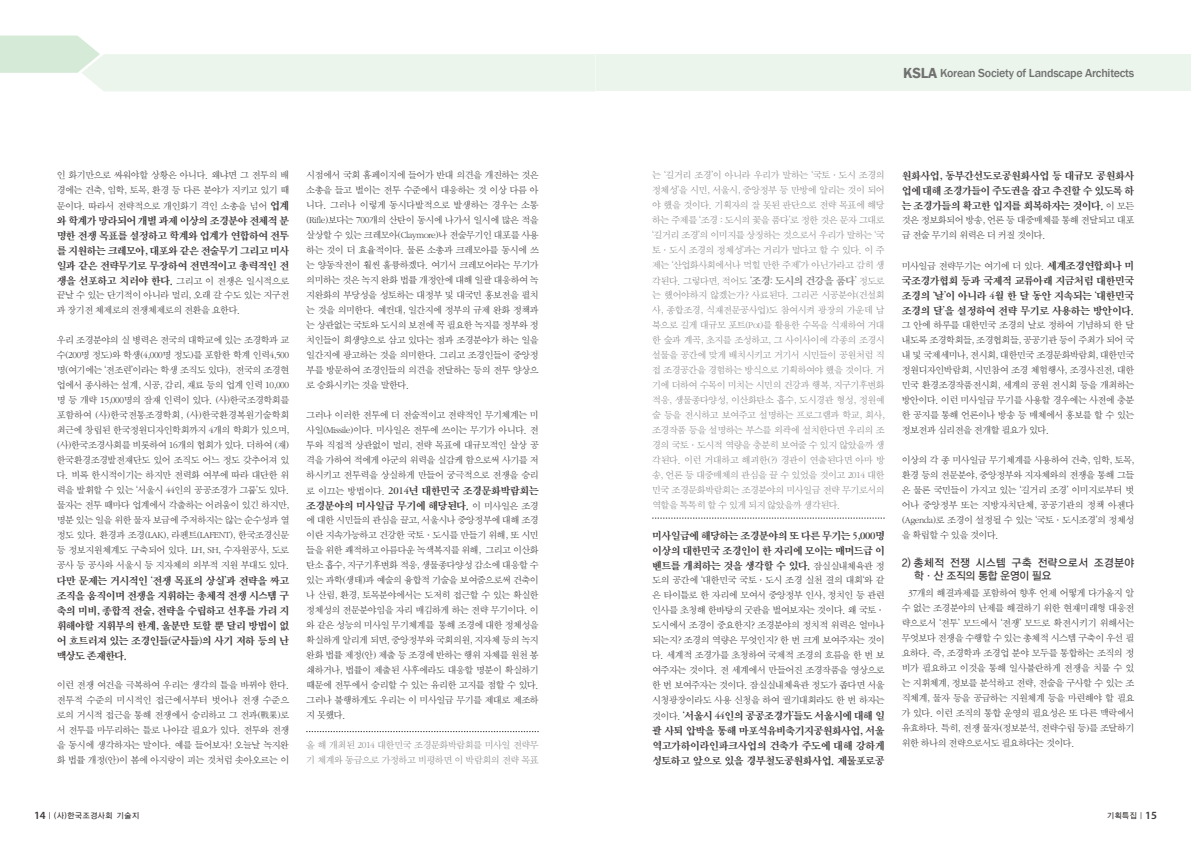
<style>
.page{position:relative;width:1191px;height:842px;background:#fff}
.page>*{position:absolute;margin:0;border:0;box-sizing:border-box;transform-origin:0 0}
.t1{font:500 12px "Franklin Gothic";letter-spacing:-.02em;color:#727171}
.t2{font:11px/15px "Sand Km";letter-spacing:-.04em;color:#3e3a39;text-align:justify}
.t3{font:11px/13px "YDIYGO330";letter-spacing:.055em;color:#3e3a39;scale:.95 1}
.t4{font:10px/15px "Sand Sm";letter-spacing:-.04em;color:#3e3a39;text-align:justify}
.t5{font:10px/15px "Sand Sm";letter-spacing:-.04em;color:#898989;text-align:justify}
.t6{font:8px "YDIYGO130 KS Cpc EUC H";color:#3e3a39;scale:.95 1}
.s1{font-family:"Sand Km";font-size:11px}
.s2{font-family:"Sand Sm";font-size:10px}
.s3{font-weight:600;font-size:15px}
.s4{font-family:"Myriad Pro";font-weight:600;font-size:11px}
.s5{font-family:"YDIYGO110 KS Cpc EUC H"}
</style>
<div class="page">
<div style="left:595px;top:54px;width:596px;height:37px;background:#ebf5ec"></div>
<svg style="left:0;top:36px;width:595px;height:55px"></svg>
<svg style="left:306px;top:731px;width:233px;height:1px"></svg>
<svg style="left:652px;top:518px;width:232px;height:1px"></svg>
<p class="t4" style="left:57px;top:168px;width:234px">인 화기만으로 싸워야할 상황은 아니다. 왜냐면 그 전투의 배 경에는 건축, 임학, 토목, 환경 등 다른 분야가 지키고 있기 때 문이다. 따라서 전략적으로 개인화기 격인 소총을 넘어 <span class="s1">업계</span></p>
<p class="t2" style="left:57px;top:213px;width:234px">와 학계가 망라되어 개별 과제 이상의 조경분야 전체적 분 명한 전쟁 목표를 설정하고 학계와 업계가 연합하여 전투 를 지원하는 크레모아, 대포와 같은 전술무기 그리고 미사 일과 같은 전략무기로 무장하여 전면적이고 총력적인 전 쟁을 선포하고 치러야 한다. <span class="s2">그리고 이 전쟁은 일시적으로</span></p>
<p class="t4" style="left:57px;top:288px;width:234px">끝날 수 있는 단기적이 아니라 멀리, 오래 갈 수도 있는 지구전 과 장기전 체제로의 전쟁체제로의 전환을 요한다.</p>
<p class="t4" style="left:57px;top:333px;width:234px">우리 조경분야의 실 병력은 전국의 대학교에 있는 조경학과 교 수(200명 정도)와 학생(4,000명 정도)를 포함한 학계 인력4,500 명(여기에는 ‘전조련’이라는 학생 조직도 있다), 전국의 조경현 업에서 종사하는 설계, 시공, 감리, 재료 등의 업계 인력 10,000 명 등 개략 15,000명의 잠재 인력이 있다. (사)한국조경학회를 포함하여 (사)한국전통조경학회, (사)한국환경복원기술학회 최근에 창립된 한국정원디자인학회까지 4개의 학회가 있으며, (사)한국조경사회를 비롯하여 16개의 협회가 있다. 더하여 (재) 한국환경조경발전재단도 있어 조직도 어느 정도 갖추어져 있 다. 비록 한시적이기는 하지만 전력화 여부에 따라 대단한 위 력을 발휘할 수 있는 ‘서울시 44인의 공공조경가 그룹’도 있다. 물자는 전투 때마다 업계에서 각출하는 어려움이 있긴 하지만, 명분 있는 일을 위한 물자 보급에 주저하지는 않는 순수성과 열 정도 있다. 환경과 조경(LAK), 라펜트(LAFENT), 한국조경신문 등 정보지원체계도 구축되어 있다. LH, SH, 수자원공사, 도로 공사 등 공사와 서울시 등 지자체의 외부적 지원 부대도 있다.</p>
<p class="t2" style="left:57px;top:573px;width:234px">다만 문제는 거시적인 ‘전쟁 목표의 상실’과 전략을 짜고 조직을 움직이며 전쟁을 지휘하는 총체적 전쟁 시스템 구 축의 미비, 종합적 전술, 전략을 수립하고 선후를 가려 지 휘해야할 지휘부의 한계, 울분만 토할 뿐 달리 방법이 없 어 흐트러져 있는 조경인들(군사들)의 사기 저하 등의 난 맥상도 존재한다.</p>
<p class="t4" style="left:57px;top:678px;width:234px">이런 전쟁 여건을 극복하여 우리는 생각의 틀을 바꿔야 한다. 전투적 수준의 미시적인 접근에서부터 벗어나 전쟁 수준으 로의 거시적 접근을 통해 전쟁에서 승리하고 그 전과(戰果)로 서 전투를 마무리하는 틀로 나아갈 필요가 있다. 전투와 전쟁 을 동시에 생각하자는 말이다. 예를 들어보자! 오늘날 녹지완 화 법률 개정(안)이 봄에 아지랑이 피는 것처럼 솟아오르는 이</p>
<p class="t4" style="left:306px;top:168px;width:234px">시점에서 국회 홈페이지에 들어가 반대 의견을 개진하는 것은 소총을 들고 벌이는 전투 수준에서 대응하는 것 이상 다름 아 니다. 그러나 이렇게 동시다발적으로 발생하는 경우는 소통 (Rifle)보다는 700개의 산탄이 동시에 나가서 일시에 많은 적을 살상할 수 있는 크레모아(Claymore)나 전술무기인 대포를 사용 하는 것이 더 효율적이다. 물론 소총과 크레모아를 동시에 쓰 는 양동작전이 훨씬 훌륭하겠다. 여기서 크레모어라는 무기가 의미하는 것은 녹지 완화 법률 개정안에 대해 일괄 대응하여 녹 지완화의 부당성을 성토하는 대정부 및 대국민 홍보전을 펼치 는 것을 의미한다. 예컨대, 일간지에 정부의 규제 완화 정책과 는 상관없는 국토와 도시의 보전에 꼭 필요한 녹지를 정부와 정 치인들이 희생양으로 삼고 있다는 점과 조경분야가 하는 일을 일간지에 광고하는 것을 의미한다. 그리고 조경인들이 중앙정 부를 방문하여 조경인들의 의견을 전달하는 등의 전투 양상으 로 승화시키는 것을 말한다.</p>
<p class="t4" style="left:306px;top:408px;width:234px">그러나 이러한 전투에 더 전술적이고 전략적인 무기체계는 미 사일(Missile)이다. 미사일은 전투에 쓰이는 무기가 아니다. 전 투와 직접적 상관없이 멀리, 전략 목표에 대규모적인 살상 공 격을 가하여 적에게 아군의 위력을 실감케 함으로써 사기를 저 하시키고 전투력을 상실하게 만들어 궁극적으로 전쟁을 승리</p>
<p class="t2" style="left:306px;top:483px;width:234px"><span class="s2">로 이끄는 방법이다.</span> 2014년 대한민국 조경문화박람회는 조경분야의 미사일급 무기에 해당된다. <span class="s2">이 미사일은 조경</span></p>
<p class="t4" style="left:306px;top:513px;width:234px">에 대한 시민들의 관심을 끌고, 서울시나 중앙정부에 대해 조경 이란 지속가능하고 건강한 국토·도시를 만들기 위해, 또 시민 들을 위한 쾌적하고 아름다운 녹색복지를 위해, 그리고 이산화 탄소 흡수, 지구기후변화 적응, 생물종다양성 감소에 대응할 수 있는 과학(생태)과 예술의 융합적 기술을 보여줌으로써 건축이 나 산림, 환경, 토목분야에서는 도저히 접근할 수 있는 확실한 정체성의 전문분야임을 자리 매김하게 하는 전략 무기이다. 이 와 같은 성능의 미사일 무기체계를 통해 조경에 대한 정체성을 확실하게 알리게 되면, 중앙정부와 국회의원, 지자체 등의 녹지 완화 법률 제정(안) 제출 등 조경에 반하는 행위 자체를 원천 봉 쇄하거나, 법률이 제출된 사후에라도 대응할 명분이 확실하기 때문에 전투에서 승리할 수 있는 유리한 고지를 점할 수 있다. 그러나 불행하게도 우리는 이 미사일급 무기를 제대로 제조하 지 못했다.</p>
<p class="t5" style="left:306px;top:738px;width:234px">올 해 개최된 2014 대한민국 조경문화박람회를 미사일 전략무 기 체계와 동급으로 가정하고 비평하면 이 박람회의 전략 목표</p>
<p class="t1" style="left:903px;top:65px;width:233px"><span class="s3">KSLA</span> Korean Society of Landscape Architects</p>
<p class="t5" style="left:652px;top:168px;width:234px">는 ‘길거리 조경’이 아니라 우리가 말하는 ‘국토·도시 조경의 정체성’을 시민, 서울시, 중앙정부 등 만방에 알리는 것이 되어 야 했을 것이다. 기획자의 잘 못된 판단으로 전략 목표에 해당 하는 주제를 ‘조경 : 도시의 꽃을 품다’로 정한 것은 문자 그대로 ‘길거리 조경’의 이미지를 상징하는 것으로서 우리가 말하는 ‘국 토·도시 조경의 정체성’과는 거리가 멀다고 할 수 있다. 이 주 제는 ‘산업화사회에서나 먹힐 만한 주제’가 아닌가라고 감히 생 각된다. 그렇다면, 적어도 <span class="s1">‘조경: 도시의 건강을 품다’</span> 정도로</p>
<p class="t5" style="left:652px;top:288px;width:234px">는 했어야하지 않겠는가? 사료된다. 그리곤 시공분야(건설회 사, 종합조경, 식재전문공사업)도 참여시켜 광장의 가운데 남 북으로 길게 대규모 포트(Pot)를 활용한 수목을 식재하여 거대 한 숲과 계곡, 초지를 조성하고, 그 사이사이에 각종의 조경시 설물을 공간에 맞게 배치시키고 거기서 시민들이 공원처럼 직 접 조경공간을 경험하는 방식으로 기획하여야 했을 것이다. 거 기에 더하여 수목이 미치는 시민의 건강과 행복, 지구기후변화 적응, 생물종다양성, 이산화탄소 흡수, 도시경관 형성, 정원예 술 등을 전시하고 보여주고 설명하는 프로그램과 학교, 회사, 조경작품 등을 설명하는 부스를 외곽에 설치한다면 우리의 조 경의 국토·도시적 역량을 충분히 보여줄 수 있지 않았을까 생 각된다. 이런 거대하고 해괴한(?) 경관이 연출된다면 아마 방 송, 언론 등 대중매체의 관심을 끌 수 있었을 것이고 2014 대한 민국 조경문화박람회는 조경분야의 미사일급 전략 무기로서의 역할을 톡톡히 할 수 있게 되지 않았을까 생각된다.</p>
<p class="t2" style="left:652px;top:528px;width:234px">미사일급에 해당하는 조경분야의 또 다른 무기는 5,000명 이상의 대한민국 조경인이 한 자리에 모이는 매머드급 이 벤트를 개최하는 것을 생각할 수 있다. <span class="s2">잠실실내체육관 정</span></p>
<p class="t4" style="left:652px;top:573px;width:234px">도의 공간에 ‘대한민국 국토·도시 조경 실천 결의 대회‘와 같 은 타이틀로 한 자리에 모여서 중앙정부 인사, 정치인 등 관련 인사를 초청해 한바탕의 굿판을 벌여보자는 것이다. 왜 국토· 도시에서 조경이 중요한지? 조경분야의 정치적 위력은 얼마나 되는지? 조경의 역량은 무엇인지? 한 번 크게 보여주자는 것이 다. 세계적 조경가를 초청하여 국제적 조경의 흐름을 한 번 보 여주자는 것이다. 전 세계에서 만들어진 조경작품을 영상으로 한 번 보여주자는 것이다. 잠실실내체육관 정도가 좁다면 서울 시청광장이라도 사용 신청을 하여 궐기대회라도 한 번 하자는</p>
<p class="t2" style="left:652px;top:708px;width:234px"><span class="s2">것이다.</span> ‘서울시 44인의 공공조경가’들도 서울시에 대해 일 괄 사퇴 압박을 통해 마포석유비축기지공원화사업, 서울 역고가하이라인파크사업의 건축가 주도에 대해 강하게 성토하고 앞으로 있을 경부철도공원화사업. 제물포로공</p>
<p class="t2" style="left:901px;top:168px;width:234px">원화사업, 동부간선도로공원화사업 등 대규모 공원화사 업에 대해 조경가들이 주도권을 잡고 추진할 수 있도록 하 는 조경가들의 확고한 입지를 회복하자는 것이다. <span class="s2">이 모든</span></p>
<p class="t4" style="left:901px;top:213px;width:234px">것은 정보화되어 방송, 언론 등 대중매체를 통해 전달되고 대포 급 전술 무기의 위력은 더 커질 것이다.</p>
<p class="t4" style="left:901px;top:258px;width:234px">미사일급 전략무기는 여기에 더 있다. <span class="s1">세계조경연합회나 미</span></p>
<p class="t2" style="left:901px;top:273px;width:234px">국조경가협회 등과 국제적 교류아래 지금처럼 대한민국 조경의 ‘날’이 아니라 4월 한 달 동안 지속되는 ‘대한민국 조경의 달’을 설정하여 전략 무기로 사용하는 방안이다.</p>
<p class="t4" style="left:901px;top:318px;width:234px">그 안에 하루를 대한민국 조경의 날로 정하여 기념하되 한 달 내도록 조경학회들, 조경협회들, 공공기관 등이 주최가 되어 국 내 및 국제세미나, 전시회, 대한민국 조경문화박람회, 대한민국 정원디자인박람회, 시민참여 조경 체험행사, 조경사진전, 대한 민국 환경조경작품전시회, 세계의 공원 전시회 등을 개최하는 방안이다. 이런 미사일급 무기를 사용할 경우에는 사전에 충분 한 공지를 통해 언론이나 방송 등 매체에서 홍보를 할 수 있는 정보전과 심리전을 전개할 필요가 있다.</p>
<p class="t4" style="left:901px;top:453px;width:234px">이상의 각 종 미사일급 무기체계를 사용하여 건축, 임학, 토목, 환경 등의 전문분야, 중앙정부와 지자체와의 전쟁을 통해 그들 은 물론 국민들이 가지고 있는 ‘길거리 조경’ 이미지로부터 벗 어나 중앙정부 또는 지방자치단체, 공공기관의 정책 아젠다 (Agenda)로 조경이 설정될 수 있는 ‘국토·도시조경’의 정체성 을 확립할 수 있을 것이다.</p>
<p class="t3" style="left:914px;top:556px;width:233px;text-indent:-12px">2) 총체적 전쟁 시스템 구축 전략으로서 조경분야 학·산 조직의 통합 운영이 필요</p>
<p class="t4" style="left:901px;top:586px;width:234px;text-indent:7px">37개의 해결과제를 포함하여 향후 언제 어떻게 다가올지 알 수 없는 조경분야의 난제를 해결하기 위한 현재미래형 대응전 략으로서 ‘전투’ 모드에서 ‘전쟁’ 모드로 확전시키기 위해서는 무엇보다 전쟁을 수행할 수 있는 총체적 시스템 구축이 우선 필 요하다. 즉, 조경학과 조경업 분야 모두를 통합하는 조직의 정 비가 필요하고 이것을 통해 일사불란하게 전쟁을 치룰 수 있 는 지휘체계, 정보를 분석하고 전략, 전술을 구사할 수 있는 조 직체계, 물자 등을 공급하는 지원체계 등을 마련해야 할 필요 가 있다. 이런 조직의 통합 운영의 필요성은 또 다른 맥락에서 유효하다. 특히, 전쟁 물자(정보분석, 전략수립 등)를 조달하기 위한 하나의 전략으로서도 필요하다는 것이다.</p>
<p class="t6" style="left:34px;top:811px;width:112px"><span class="s4">14</span><span class="s5">ㅣ</span>(사)한국조경사회 기술지</p>
<p class="t6" style="left:1106px;top:811px;width:54px">기획특집<span class="s5">ㅣ</span><span class="s4">15</span></p>
</div>
